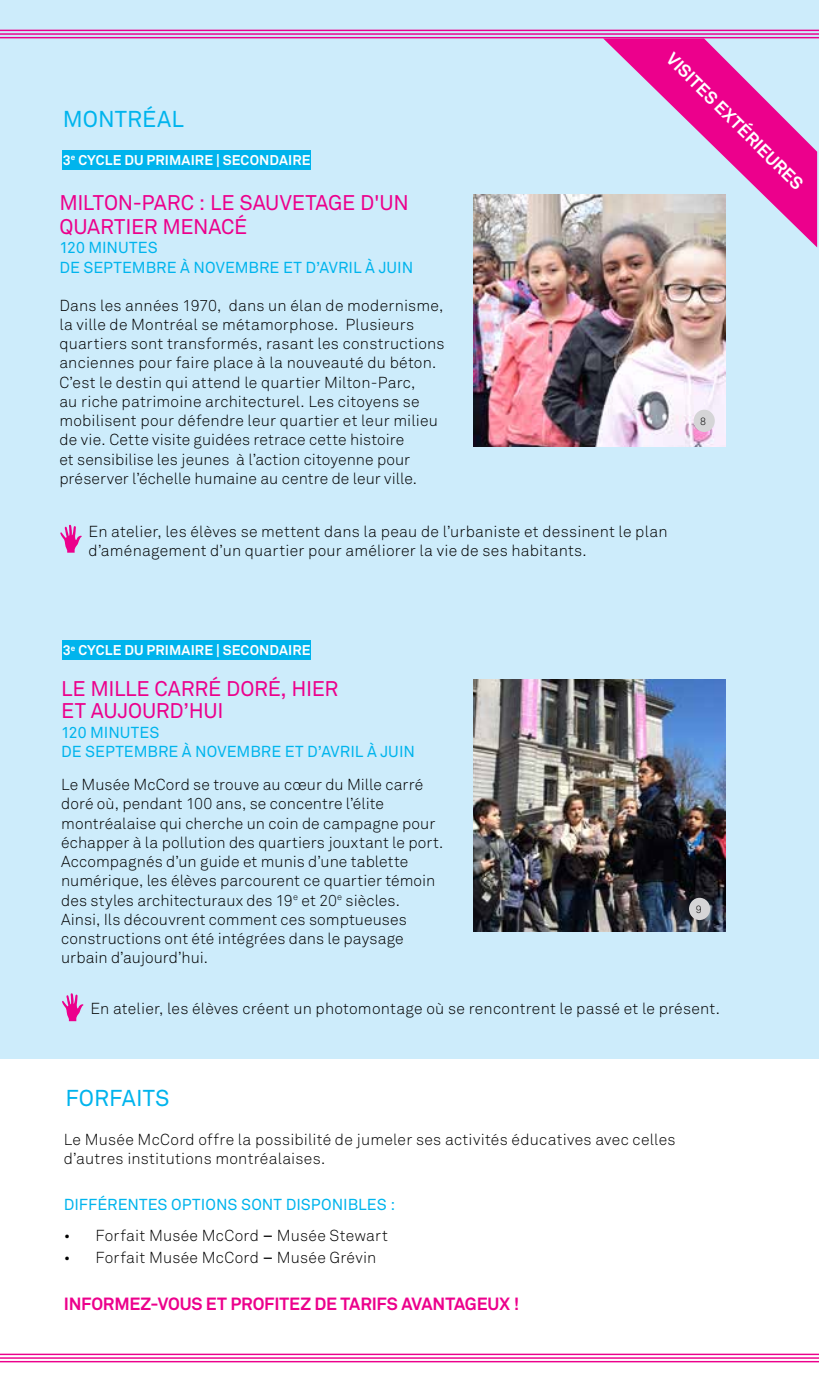
<style>
.page{position:relative;width:819px;height:1386px;background:#fff}
.page>*{position:absolute;margin:0;border:0;box-sizing:border-box;transform-origin:0 0}
.t1{font:22.75px "Akkurat";letter-spacing:.005em;color:#00b4ed}
.t2{font:21px/24.5px "Akkurat";letter-spacing:-.015em;color:#ec008c}
.t3{font:700 17.5px "Akkurat";letter-spacing:-.01em;color:#ec008c}
.t4{font:700 17.5px "Akkurat";color:#fff}
.t5{font:300 15.75px/19.2px "Akkurat";letter-spacing:.01em;color:#000}
.t6{font:15.75px/19.2px "Akkurat";color:#00b4ed}
.t7{font:700 14px "Akkurat";letter-spacing:.01em;color:#fff}
.t8{font:300 10.5px "Akkurat";color:#000}
.s1{font-family:"Akkurat Pro"}
.s2{font-weight:400}
</style>
<div class="page">
<div style="left:0;top:0;width:819px;height:1058px;background:#cdecfb"></div>
<svg style="left:60px;top:525px;width:22px;height:28px"></svg>
<svg style="left:62px;top:993px;width:22px;height:28px"></svg>
<img style="left:473px;top:680px;width:252px;height:252px">
<img style="left:473px;top:195px;width:252px;height:252px">
<svg style="left:603px;top:38px;width:214px;height:209px"></svg>
<div style="left:689px;top:898px;width:21px;height:22px;background:#d5d5d7;border-radius:50%"></div>
<div style="left:694px;top:410px;width:21px;height:22px;background:#d5d5d7;border-radius:50%"></div>
<div style="left:63px;top:150px;width:248px;height:20px;background:#00b4ed"></div>
<div style="left:63px;top:640px;width:248px;height:20px;background:#00b4ed"></div>
<hr style="left:0;top:30px;width:819px;height:1px;background:#ec008c">
<hr style="left:0;top:33px;width:819px;height:2px;background:#ec008c">
<hr style="left:0;top:37px;width:819px;height:1px;background:#ec008c">
<hr style="left:0;top:1354px;width:819px;height:1px;background:#ec008c">
<hr style="left:0;top:1357px;width:819px;height:2px;background:#ec008c">
<hr style="left:0;top:1361px;width:819px;height:1px;background:#ec008c">
<h1 class="t1" style="left:63px;top:106px;width:123px">MONTRÉAL</h1>
<p class="t7" style="left:63px;top:151px;width:249px">3<sup>e</sup> CYCLE DU PRIMAIRE <span class="s1">|</span> SECONDAIRE</p>
<h2 class="t2" style="left:59px;top:191px;width:351px">MILTON-PARC : LE SAUVETAGE D'UN<br>QUARTIER MENACÉ</h2>
<p class="t6" style="left:59px;top:239px;width:355px">120 MINUTES<br>DE SEPTEMBRE À NOVEMBRE ET D’AVRIL À JUIN</p>
<p class="t5" style="left:59px;top:296px;width:387px">Dans les années 1970, dans un élan de modernisme, la ville de Montréal se métamorphose. Plusieurs quartiers sont transformés, rasant les constructions anciennes pour faire place à la nouveauté du béton.<br>C’est le destin qui attend le quartier Milton-Parc,<br>au riche patrimoine architecturel. Les citoyens se mobilisent pour défendre leur quartier et leur milieu de vie. Cette visite guidées retrace cette histoire<br>et sensibilise les jeunes à l’action citoyenne pour préserver l’échelle humaine au centre de leur ville.</p>
<p class="t4" style="left:677px;top:48px;width:186px;rotate:45deg">VISITES EXTÉRIEURES</p>
<p class="t8" style="left:700px;top:415px;width:7px">8</p>
<p class="t5" style="left:89px;top:522px;width:580px">En atelier, les élèves se mettent dans la peau de l’urbaniste et dessinent le plan d’aménagement d’un quartier pour améliorer la vie de ses habitants.</p>
<p class="t7" style="left:63px;top:641px;width:249px">3<sup>e</sup> CYCLE DU PRIMAIRE <span class="s1">|</span> SECONDAIRE</p>
<h2 class="t2" style="left:61px;top:678px;width:279px;line-height:22.8px">LE MILLE CARRÉ DORÉ, HIER<br>ET AUJOURD’HUI</h2>
<p class="t6" style="left:61px;top:723px;width:355px">120 MINUTES<br>DE SEPTEMBRE À NOVEMBRE ET D’AVRIL À JUIN</p>
<p class="t5" style="left:61px;top:775px;width:384px">Le Musée McCord se trouve au cœur du Mille carré doré où, pendant 100 ans, se concentre l’élite montréalaise qui cherche un coin de campagne pour échapper à la pollution des quartiers jouxtant le port.<br>Accompagnés d’un guide et munis d’une tablette numérique, les élèves parcourent ce quartier témoin des styles architecturaux des 19<sup>e</sup> et 20<sup>e</sup> siècles.<br>Ainsi, Ils découvrent comment ces somptueuses constructions ont été intégrées dans le paysage urbain d’aujourd’hui.</p>
<p class="t8" style="left:696px;top:903px;width:7px">9</p>
<p class="t5" style="left:90px;top:999px;width:631px">En atelier, les élèves créent un photomontage où se rencontrent le passé et le présent.</p>
<h1 class="t1" style="left:66px;top:1085px;width:106px">FORFAITS</h1>
<p class="t5" style="left:64px;top:1130px;width:613px">Le Musée McCord offre la possibilité de jumeler ses activités éducatives avec celles d’autres institutions montréalaises.</p>
<p class="t6" style="left:64px;top:1195px;width:333px">DIFFÉRENTES OPTIONS SONT DISPONIBLES :</p>
<p class="t5" style="left:64px;top:1226px;width:326px">• Forfait Musée McCord <span class="s2">–</span> Musée Stewart</p>
<p class="t5" style="left:64px;top:1249px;width:314px">• Forfait Musée McCord <span class="s2">–</span> Musée Grévin</p>
<p class="t3" style="left:64px;top:1293px;width:457px">INFORMEZ-VOUS ET PROFITEZ DE TARIFS AVANTAGEUX !</p>
</div>
